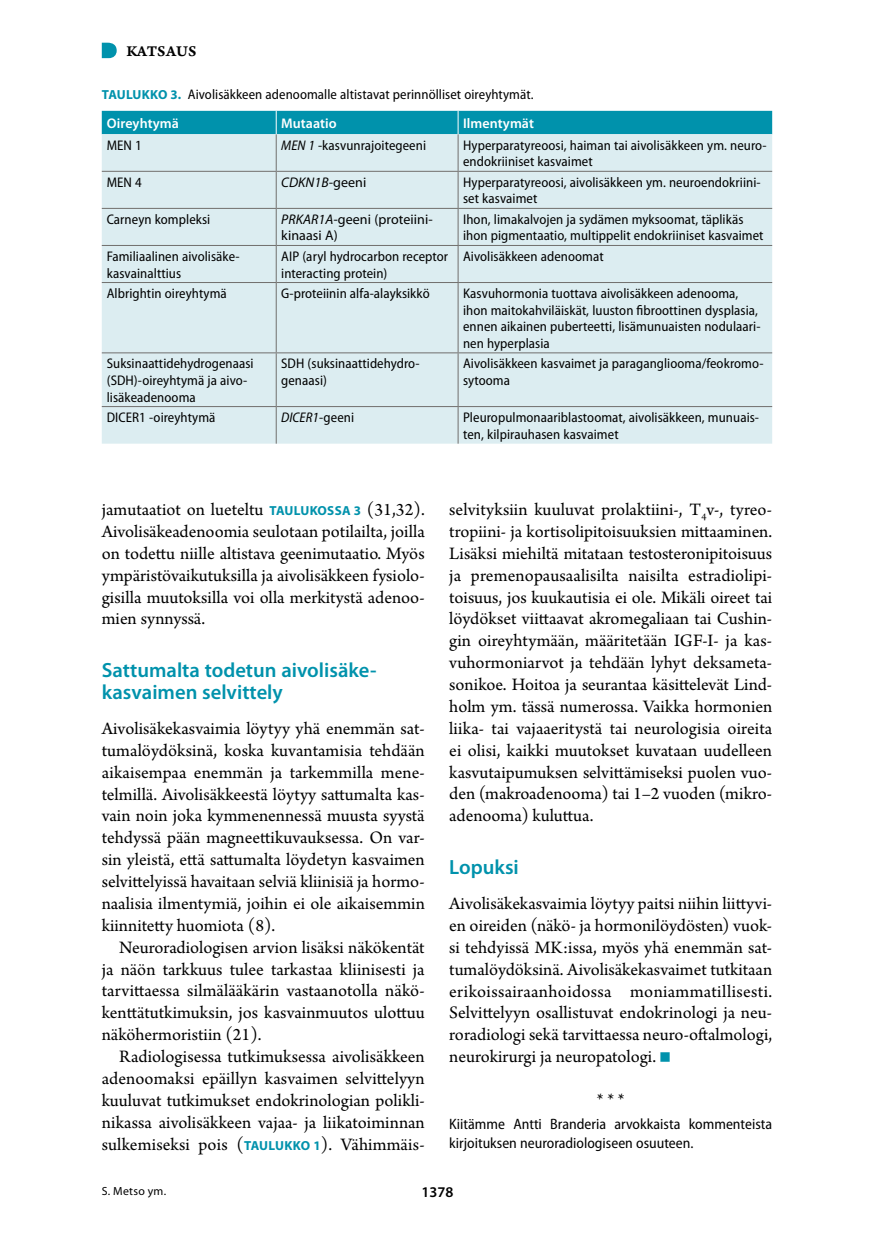
<style>
.page{position:relative;width:874px;height:1241px;background:#fff}
.page>*{position:absolute;margin:0;border:0;box-sizing:border-box;transform-origin:0 0}
.t1{font:42px "Arno Pro";color:#0092ac}
.t2{font:600 20.65px/21.9px "Myriad Pro";color:#0092ac}
.t3{font:18.38px/21.9px "Arno Pro";color:#000;text-align:justify}
.t4{font:15.75px "Arno Pro Smbd Caption";letter-spacing:.005em;color:#000}
.t5{font:semi-condensed 15.05px/19.2px "Myriad Pro";color:#000}
.t6{font:600 14.88px "Myriad Pro";color:#000}
.t7{font:semi-condensed 14px/16.6px "Myriad Pro";letter-spacing:.005em;color:#000}
.t8{font:14px/16.6px "Myriad Pro";letter-spacing:.005em;color:#000}
.t9{font:600 14px "Myriad Pro";letter-spacing:.005em;color:#fff}
.t10{font:italic 14px "Myriad Pro";letter-spacing:.005em;color:#000}
.t11{font:italic semi-condensed 14px "Myriad Pro";letter-spacing:.005em;color:#000}
.t12{font:11.9px "Myriad Pro";letter-spacing:.02em;color:#000}
.s1{font-weight:700;font-stretch:normal;font-size:13.12px;color:#0092ac}
.s2{font-weight:600;font-stretch:normal;color:#fff}
.s3{font-style:italic}
.s4{font-style:normal}
.s5{font-family:"Myriad Pro";font-weight:700;font-size:13.12px;color:#0092ac}
</style>
<div class="page">
<div style="left:102px;top:134px;width:669px;height:309px;background:#dcedf1"></div>
<hr style="left:275px;top:134px;width:1px;height:37px;background:#716f6d">
<hr style="left:457px;top:134px;width:1px;height:37px;background:#716f6d">
<hr style="left:102px;top:171px;width:174px;height:1px;background:#716f6d">
<hr style="left:276px;top:171px;width:182px;height:1px;background:#716f6d">
<hr style="left:275px;top:172px;width:1px;height:36px;background:#716f6d">
<hr style="left:458px;top:171px;width:313px;height:1px;background:#716f6d">
<hr style="left:457px;top:172px;width:1px;height:36px;background:#716f6d">
<hr style="left:102px;top:208px;width:174px;height:1px;background:#716f6d">
<hr style="left:276px;top:208px;width:182px;height:1px;background:#716f6d">
<hr style="left:275px;top:209px;width:1px;height:36px;background:#716f6d">
<hr style="left:458px;top:208px;width:313px;height:1px;background:#716f6d">
<hr style="left:457px;top:209px;width:1px;height:36px;background:#716f6d">
<hr style="left:102px;top:245px;width:174px;height:1px;background:#716f6d">
<hr style="left:276px;top:245px;width:182px;height:1px;background:#716f6d">
<hr style="left:275px;top:246px;width:1px;height:36px;background:#716f6d">
<hr style="left:458px;top:245px;width:313px;height:1px;background:#716f6d">
<hr style="left:457px;top:246px;width:1px;height:36px;background:#716f6d">
<hr style="left:102px;top:282px;width:174px;height:1px;background:#716f6d">
<hr style="left:276px;top:282px;width:182px;height:1px;background:#716f6d">
<hr style="left:275px;top:283px;width:1px;height:69px;background:#716f6d">
<hr style="left:458px;top:282px;width:313px;height:1px;background:#716f6d">
<hr style="left:457px;top:283px;width:1px;height:69px;background:#716f6d">
<hr style="left:102px;top:352px;width:174px;height:1px;background:#716f6d">
<hr style="left:276px;top:352px;width:182px;height:1px;background:#716f6d">
<hr style="left:275px;top:353px;width:1px;height:53px;background:#716f6d">
<hr style="left:458px;top:352px;width:313px;height:1px;background:#716f6d">
<hr style="left:457px;top:353px;width:1px;height:53px;background:#716f6d">
<hr style="left:102px;top:406px;width:174px;height:1px;background:#716f6d">
<hr style="left:276px;top:406px;width:182px;height:1px;background:#716f6d">
<hr style="left:275px;top:407px;width:1px;height:36px;background:#716f6d">
<hr style="left:458px;top:406px;width:313px;height:1px;background:#716f6d">
<hr style="left:457px;top:407px;width:1px;height:36px;background:#716f6d">
<div style="left:102px;top:111px;width:669px;height:23px;background:#0092ac"></div>
<svg style="left:102px;top:43px;width:15px;height:15px"></svg>
<p class="t4" style="left:126px;top:41px;width:71px">KATSAUS</p>
<p class="t7" style="left:107px;top:79px;width:428px;line-height:28.9px;text-indent:-5px"><span class="s1">TAULUKKO 3.</span> Aivolisäkkeen adenoomalle altistavat perinnölliset oireyhtymät.<br><span class="s2">Oireyhtymä</span></p>
<p class="t9" style="left:281px;top:114px;width:57px">Mutaatio</p>
<p class="t9" style="left:463px;top:114px;width:72px">Ilmentymät</p>
<p class="t7" style="left:107px;top:136px;width:37px">MEN 1</p>
<p class="t7" style="left:281px;top:136px;width:146px"><span class="s3">MEN 1</span> ‑kasvunrajoitegeeni</p>
<p class="t7" style="left:463px;top:136px;width:304px">Hyperparatyreoosi, haiman tai aivolisäkkeen ym. neuro&shy;endokriiniset kasvaimet</p>
<p class="t7" style="left:107px;top:173px;width:37px">MEN 4</p>
<p class="t10" style="left:281px;top:173px;width:87px">CDKN1B-<span class="s4">geeni</span></p>
<p class="t7" style="left:463px;top:173px;width:299px">Hyperparatyreoosi, aivolisäkkeen ym. neuroendokriini&shy;set kasvaimet</p>
<p class="t7" style="left:107px;top:211px;width:105px">Carneyn kompleksi</p>
<p class="t8" style="left:281px;top:210px;width:151px"><span class="s3">PRKAR1A-</span>geeni (proteiini-- kinaasi A)</p>
<p class="t7" style="left:463px;top:211px;width:302px">Ihon, limakalvojen ja sydämen myksoomat, täplikäs ihon pigmentaatio, multippelit endokriiniset kasvaimet</p>
<p class="t7" style="left:107px;top:248px;width:133px">Familiaalinen aivolisäke&shy;kasvainalttius</p>
<p class="t7" style="left:281px;top:248px;width:168px">AIP (aryl hydrocarbon receptor interacting protein)</p>
<p class="t7" style="left:463px;top:248px;width:142px">Aivolisäkkeen adenoomat</p>
<p class="t7" style="left:107px;top:285px;width:121px">Albrightin oireyhtymä</p>
<p class="t7" style="left:281px;top:285px;width:150px">G-proteiinin alfa-alayksikkö</p>
<p class="t7" style="left:463px;top:285px;width:299px">Kasvuhormonia tuottava aivolisäkkeen adenooma, ihon maitokahviläiskät, luuston fibroottinen dysplasia, ennen aikainen puberteetti, lisämunuaisten nodulaari&shy;nen hyperplasia</p>
<p class="t7" style="left:107px;top:355px;width:148px">Suksinaattidehydrogenaasi (SDH)-oireyhtymä ja aivo&shy;lisäkeadenooma</p>
<p class="t7" style="left:281px;top:355px;width:139px">SDH (suksinaattidehydro&shy;genaasi)</p>
<p class="t7" style="left:463px;top:355px;width:302px">Aivolisäkkeen kasvaimet ja paragangliooma/feokromo&shy;sytooma</p>
<p class="t7" style="left:107px;top:409px;width:110px">DICER1 -oireyhtymä</p>
<p class="t11" style="left:281px;top:409px;width:74px">DICER1<span class="s4">-geeni</span></p>
<p class="t7" style="left:463px;top:409px;width:297px">Pleuropulmonaariblastoomat, aivolisäkkeen, munuais&shy;ten, kilpirauhasen kasvaimet</p>
<p class="t3" style="left:102px;top:499px;width:324px">jamutaatiot on lueteltu <span class="s5">TAULUKOSSA 3</span> (31,32).<br>Aivolisäkeadenoomia seulotaan potilailta, joilla on todettu niille altistava geenimutaatio. Myös ympäristövaikutuksilla ja aivolisäkkeen fysiolo&shy;gisilla muutoksilla voi olla merkitystä adenoo&shy;mien synnyssä.</p>
<p class="t2" style="left:102px;top:658px;width:275px">Sattumalta todetun aivolisäke&shy;kasvaimen selvittely</p>
<p class="t3" style="left:102px;top:718px;width:324px">Aivolisäkekasvaimia löytyy yhä enemmän sat&shy;tumalöydöksinä, koska kuvantamisia tehdään aikaisempaa enemmän ja tarkemmilla mene&shy;telmillä. Aivolisäkkeestä löytyy sattumalta kas&shy;vain noin joka kymmenennessä muusta syystä tehdyssä pään magneettikuvauksessa. On var&shy;sin yleistä, että sattumalta löydetyn kasvaimen selvittelyissä havaitaan selviä kliinisiä ja hormo&shy;naalisia ilmentymiä, joihin ei ole aikaisemmin kiinnitetty huomiota (8).</p>
<p class="t3" style="left:102px;top:937px;width:324px;text-indent:17px">Neuroradiologisen arvion lisäksi näkökentät ja näön tarkkuus tulee tarkastaa kliinisesti ja tarvittaessa silmälääkärin vastaanotolla näkö&shy;kenttätutkimuksin, jos kasvainmuutos ulottuu näköhermoristiin (21).</p>
<p class="t3" style="left:102px;top:1046px;width:324px;text-indent:17px">Radiologisessa tutkimuksessa aivolisäkkeen adenoomaksi epäillyn kasvaimen selvittelyyn kuuluvat tutkimukset endokrinologian polikli&shy;nikassa aivolisäkkeen vajaa- ja liikatoiminnan sulkemiseksi pois (<span class="s5">TAULUKKO 1</span>). Vähimmäis-</p>
<p class="t3" style="left:449px;top:499px;width:324px">selvityksiin kuuluvat prolaktiini-, T<sub>4</sub>v-, tyreo&shy;tropiini- ja kortisolipitoisuuksien mittaaminen.<br>Lisäksi miehiltä mitataan testosteronipitoisuus ja premenopausaalisilta naisilta estradiolipi&shy;toisuus, jos kuukautisia ei ole. Mikäli oireet tai löydökset viittaavat akromegaliaan tai Cushin&shy;gin oireyhtymään, määritetään IGF-I- ja kas&shy;vuhormoniarvot ja tehdään lyhyt deksameta&shy;sonikoe. Hoitoa ja seurantaa käsittelevät Lind&shy;holm ym. tässä numerossa. Vaikka hormonien liika- tai vajaaeritystä tai neurologisia oireita ei olisi, kaikki muutokset kuvataan uudelleen kasvutaipumuksen selvittämiseksi puolen vuo&shy;den (makroadenooma) tai 1–2 vuoden (mikro&shy;adenooma) kuluttua.</p>
<p class="t2" style="left:449px;top:855px;width:71px">Lopuksi</p>
<p class="t3" style="left:449px;top:893px;width:324px">Aivolisäkekasvaimia löytyy paitsi niihin liittyvi&shy;en oireiden (näkö- ja hormonilöydösten) vuok&shy;si tehdyissä MK:issa, myös yhä enemmän sat&shy;tumalöydöksinä. Aivolisäkekasvaimet tutkitaan erikoissairaanhoidossa moniammatillisesti.<br>Selvittelyyn osallistuvat endokrinologi ja neu&shy;roradiologi sekä tarvittaessa neuro-oftalmologi, neurokirurgi ja neuropatologi.</p>
<h1 class="t1" style="left:658px;top:1030px;width:15px">■</h1>
<p class="t3" style="left:596px;top:1090px;width:29px">* * *</p>
<p class="t5" style="left:449px;top:1113px;width:324px">Kiitämme Antti Branderia arvokkaista kommenteista kirjoituksen neuroradiologiseen osuuteen.</p>
<p class="t12" style="left:102px;top:1183px;width:66px">S. Metso ym.</p>
<p class="t6" style="left:421px;top:1182px;width:33px">1378</p>
</div>
